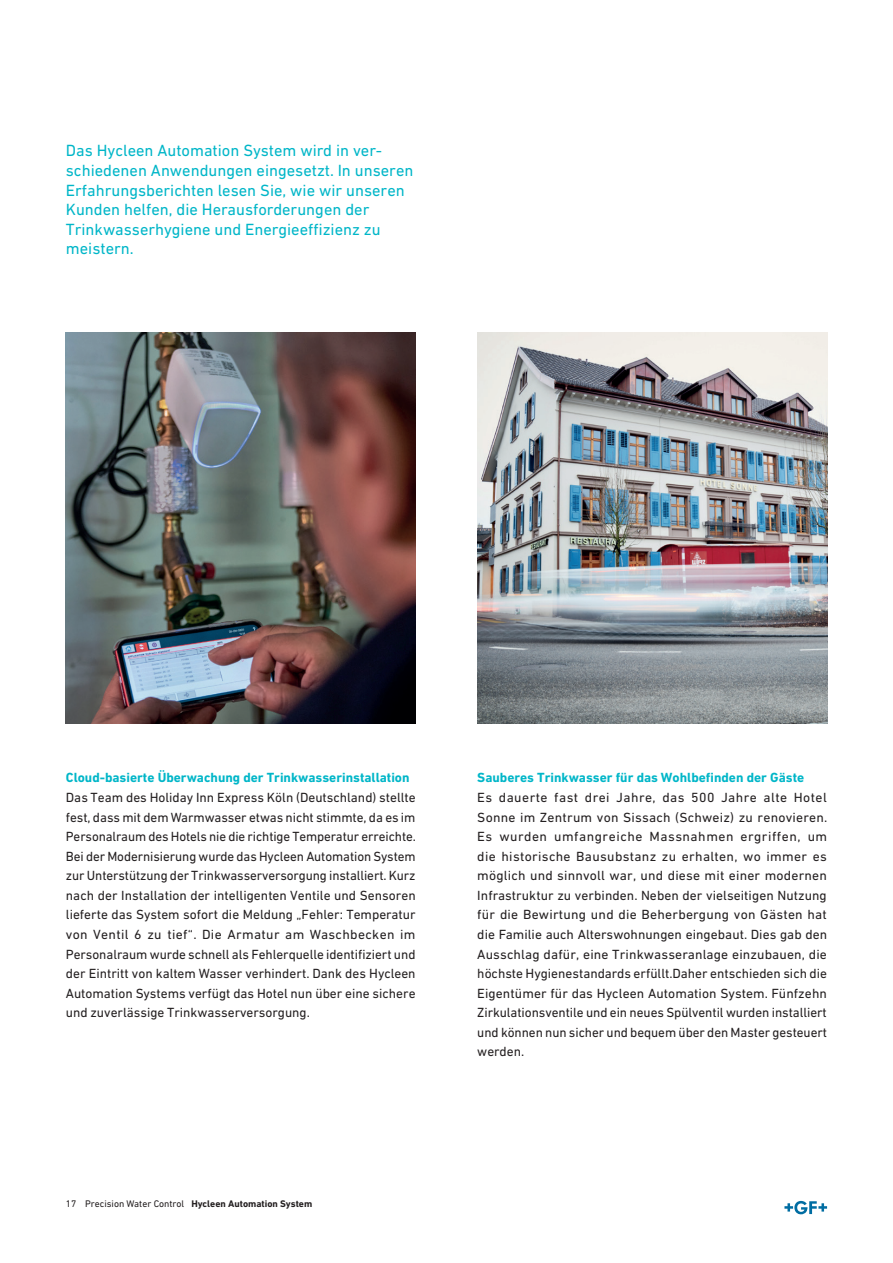
<style>
.page{position:relative;width:893px;height:1263px;background:#fff}
.page>*{position:absolute;margin:0;border:0;box-sizing:border-box;transform-origin:0 0}
.t1{font:16.5px/19.5px "DIN Next W1 G";color:#00b6c8}
.t2{font:13.5px/19.5px "DIN Next W1 G";color:#231f20;text-align:justify}
.t3{font:700 13.5px "DIN Next W1 G";color:#00b6c8}
.t4{font:9.75px "DIN Next W1 G";color:#231f20}
.s1{font-weight:700}
</style>
<div class="page">
<img style="left:66px;top:333px;width:350px;height:391px">
<img style="left:477px;top:333px;width:350px;height:391px">
<svg style="left:784px;top:1201px;width:43px;height:13px"></svg>
<p class="t1" style="left:66px;top:141px;width:349px">Das Hycleen Automation System wird in ver&shy;schiedenen Anwendungen eingesetzt. In unseren Erfahrungsberichten lesen Sie, wie wir unseren Kunden helfen, die Herausforderungen der Trinkwasserhygiene und Energieeffizienz zu meistern.</p>
<p class="t3" style="left:66px;top:770px;width:345px">Cloud-basierte Überwachung der Trinkwasserinstallation</p>
<p class="t2" style="left:66px;top:787px;width:351px">Das Team des Holiday Inn Express Köln (Deutschland) stellte fest, dass mit dem Warmwasser etwas nicht stimmte, da es im Personalraum des Hotels nie die richtige Temperatur erreichte.<br>Bei der Modernisierung wurde das Hycleen Automation System zur Unterstützung der Trinkwasserversorgung installiert. Kurz nach der Installation der intelligenten Ventile und Sensoren lieferte das System sofort die Meldung „Fehler: Temperatur von Ventil 6 zu tief“. Die Armatur am Waschbecken im Personalraum wurde schnell als Fehlerquelle identifiziert und der Eintritt von kaltem Wasser verhindert. Dank des Hycleen Automation Systems verfügt das Hotel nun über eine sichere und zuverlässige Trinkwasserversorgung.</p>
<p class="t4" style="left:66px;top:1197px;width:248px">17 Precision Water Control <span class="s1">Hycleen Automation System</span></p>
<p class="t3" style="left:477px;top:770px;width:328px">Sauberes Trinkwasser für das Wohlbefinden der Gäste</p>
<p class="t2" style="left:477px;top:787px;width:352px">Es dauerte fast drei Jahre, das 500 Jahre alte Hotel Sonne im Zentrum von Sissach (Schweiz) zu renovieren.<br>Es wurden umfangreiche Massnahmen ergriffen, um die historische Bausubstanz zu erhalten, wo immer es möglich und sinnvoll war, und diese mit einer modernen Infrastruktur zu verbinden. Neben der vielseitigen Nutzung für die Bewirtung und die Beherbergung von Gästen hat die Familie auch Alterswohnungen eingebaut. Dies gab den Ausschlag dafür, eine Trinkwasseranlage einzubauen, die höchste Hygienestandards erfüllt.Daher entschieden sich die Eigentümer für das Hycleen Automation System. Fünfzehn Zirkulationsventile und ein neues Spülventil wurden installiert und können nun sicher und bequem über den Master gesteuert werden.</p>
</div>
